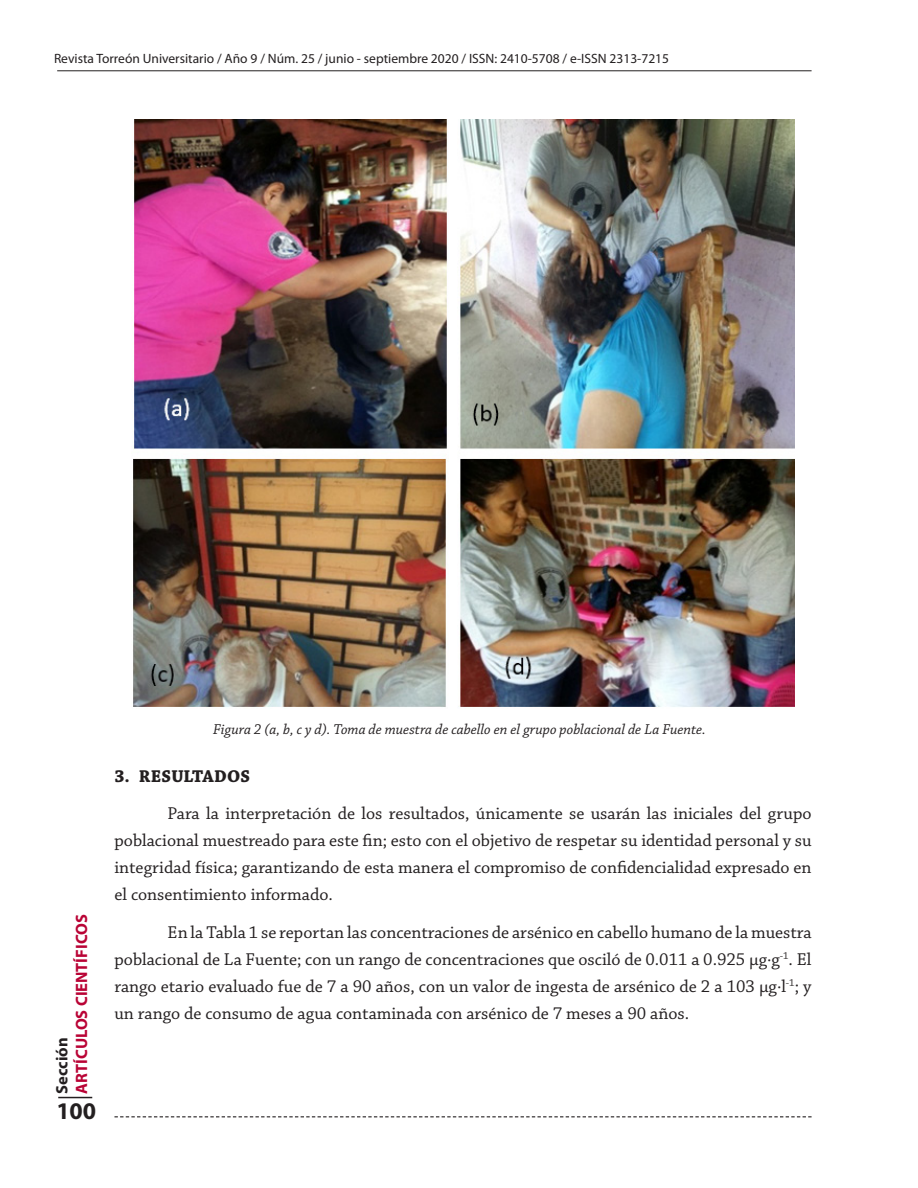
<style>
.page{position:relative;width:918px;height:1188px;background:#fff}
.page>*{position:absolute;margin:0;border:0;box-sizing:border-box;transform-origin:0 0}
.t1{font:700 24px "Myriad Pro";color:#231f20}
.t2{font:18px/27px "Chaparral Pro";color:#231f20;text-align:justify}
.t3{font:700 18px "Chaparral Pro";letter-spacing:.005em;color:#231f20}
.t4{font:700 16.5px "Myriad Pro";color:#b90335}
.t5{font:700 16.5px "Myriad Pro";color:#231f20}
.t6{font:italic 15px "Chaparral Pro";color:#231f20}
.t7{font:13.5px "Myriad Pro";color:#231f20}
</style>
<div class="page">
<img style="left:133px;top:120px;width:661px;height:588px">
<hr style="left:57px;top:70px;width:755px;height:1px;background:#231f20">
<hr style="left:58px;top:1097px;width:34px;height:1px;background:#231f20">
<svg style="left:114px;top:1116px;width:698px;height:1px"></svg>
<p class="t7" style="left:54px;top:50px;width:617px">Revista Torreón Universitario / Año 9 / Núm. 25 / junio - septiembre 2020 / ISSN: 2410-5708 / e-ISSN 2313-7215</p>
<p class="t4" style="left:71px;top:1094px;width:181px;rotate:-90deg">ARTÍCULOS CIENTÍFICOS</p>
<h1 class="t1" style="left:56px;top:1095px;width:41px">100</h1>
<p class="t5" style="left:51px;top:1094px;width:58px;rotate:-90deg">Sección</p>
<p class="t6" style="left:213px;top:721px;width:494px">Figura 2 (a, b, c y d). Toma de muestra de cabello en el grupo poblacional de La Fuente.</p>
<p class="t3" style="left:114px;top:765px;width:137px">3. RESULTADOS</p>
<p class="t2" style="left:114px;top:801px;width:699px;text-indent:53px">Para la interpretación de los resultados, únicamente se usarán las iniciales del grupo poblacional muestreado para este fin; esto con el objetivo de respetar su identidad personal y su integridad física; garantizando de esta manera el compromiso de confidencialidad expresado en el consentimiento informado.</p>
<p class="t2" style="left:114px;top:919px;width:699px;text-indent:53px">En la Tabla 1 se reportan las concentraciones de arsénico en cabello humano de la muestra poblacional de La Fuente; con un rango de concentraciones que osciló de 0.011 a 0.925 µg·g<sup>-1</sup>. El rango etario evaluado fue de 7 a 90 años, con un valor de ingesta de arsénico de 2 a 103 µg·l<sup>-1</sup>; y un rango de consumo de agua contaminada con arsénico de 7 meses a 90 años.</p>
</div>
